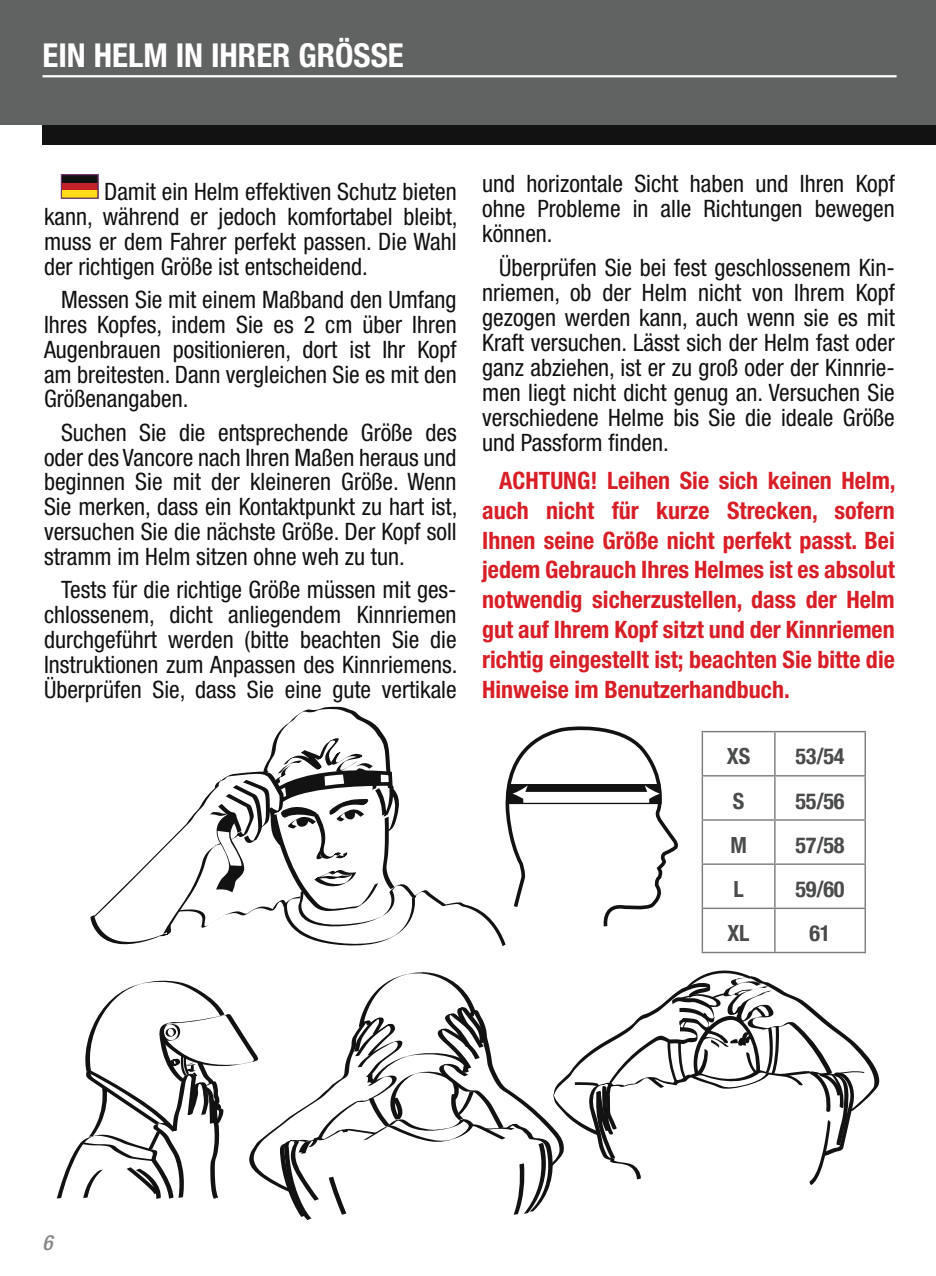
<style>
.page{position:relative;width:936px;height:1276px;background:#fff}
.page>*{position:absolute;margin:0;border:0;box-sizing:border-box;transform-origin:0 0}
.t1{font:700 condensed 33px "Helvetica Neue";color:#fff}
.t2{font:condensed 24px/24.9px "Helvetica Neue";color:#121212;text-align:justify}
.t3{font:700 condensed 24px/29.7px "Helvetica Neue";color:#d81f27;text-align:justify}
.t4{font:700 condensed 22.2px "Helvetica Neue";letter-spacing:-.01em;color:#4a4c4b}
.t5{font:italic 500 condensed 21px "Helvetica Neue";color:#888a8a}
</style>
<div class="page">
<div style="left:43px;top:85px;width:892px;height:60px;background:#121212"></div>
<div style="left:0;top:0;width:935px;height:125px;background:#606362"></div>
<svg style="left:57px;top:970px;width:823px;height:250px"></svg>
<svg style="left:703px;top:732px;width:161px;height:220px"></svg>
<hr style="left:701px;top:731px;width:73px;height:1px;background:#7a7d7c">
<hr style="left:701px;top:732px;width:2px;height:43px;background:#7a7d7c">
<hr style="left:774px;top:731px;width:91px;height:1px;background:#7a7d7c">
<hr style="left:774px;top:732px;width:1px;height:43px;background:#7a7d7c">
<hr style="left:864px;top:732px;width:1px;height:43px;background:#7a7d7c">
<hr style="left:701px;top:775px;width:73px;height:1px;background:#7a7d7c">
<hr style="left:701px;top:776px;width:2px;height:43px;background:#7a7d7c">
<hr style="left:774px;top:775px;width:91px;height:1px;background:#7a7d7c">
<hr style="left:774px;top:776px;width:1px;height:43px;background:#7a7d7c">
<hr style="left:864px;top:776px;width:1px;height:43px;background:#7a7d7c">
<hr style="left:701px;top:819px;width:73px;height:1px;background:#7a7d7c">
<hr style="left:701px;top:820px;width:2px;height:43px;background:#7a7d7c">
<hr style="left:774px;top:819px;width:91px;height:1px;background:#7a7d7c">
<hr style="left:774px;top:820px;width:1px;height:43px;background:#7a7d7c">
<hr style="left:864px;top:820px;width:1px;height:43px;background:#7a7d7c">
<hr style="left:701px;top:863px;width:73px;height:2px;background:#7a7d7c">
<hr style="left:701px;top:865px;width:2px;height:42px;background:#7a7d7c">
<hr style="left:774px;top:863px;width:91px;height:2px;background:#7a7d7c">
<hr style="left:774px;top:865px;width:1px;height:42px;background:#7a7d7c">
<hr style="left:864px;top:865px;width:1px;height:42px;background:#7a7d7c">
<hr style="left:701px;top:907px;width:73px;height:2px;background:#7a7d7c">
<hr style="left:701px;top:909px;width:2px;height:43px;background:#7a7d7c">
<hr style="left:774px;top:907px;width:91px;height:2px;background:#7a7d7c">
<hr style="left:774px;top:909px;width:1px;height:43px;background:#7a7d7c">
<hr style="left:864px;top:909px;width:1px;height:43px;background:#7a7d7c">
<hr style="left:701px;top:952px;width:73px;height:1px;background:#7a7d7c">
<hr style="left:774px;top:952px;width:91px;height:1px;background:#7a7d7c">
<svg style="left:90px;top:706px;width:588px;height:240px"></svg>
<hr style="left:43px;top:75px;width:853px;height:2px;background:#fff">
<div style="left:61px;top:175px;width:37px;height:23px;background:#c52128"></div>
<div style="left:61px;top:190px;width:37px;height:8px;background:#feda17"></div>
<div style="left:61px;top:175px;width:37px;height:7px;background:#121212"></div>
<h1 class="t1" style="left:43px;top:35px;width:360px">Ein Helm in Ihrer GröSSe</h1>
<p class="t2" style="left:44px;top:179px;width:415px;text-indent:60px">Damit ein Helm effektiven Schutz bieten kann, während er jedoch komfortabel bleibt, muss er dem Fahrer perfekt passen. Die Wahl der richtigen Größe ist entscheidend.</p>
<p class="t2" style="left:44px;top:287px;width:414px;text-indent:17px">Messen Sie mit einem Maßband den Umfang Ihres Kopfes, indem Sie es 2 cm über Ihren Augenbrauen positionieren, dort ist Ihr Kopf am breitesten. Dann vergleichen Sie es mit den Größenangaben.</p>
<p class="t2" style="left:44px;top:420px;width:415px;text-indent:17px">Suchen Sie die entsprechende Größe des oder des Vancore nach Ihren Maßen heraus und beginnen Sie mit der kleineren Größe. Wenn Sie merken, dass ein Kontaktpunkt zu hart ist, versuchen Sie die nächste Größe. Der Kopf soll stramm im Helm sitzen ohne weh zu tun.</p>
<p class="t2" style="left:44px;top:577px;width:415px;text-indent:17px">Tests für die richtige Größe müssen mit ges&shy;chlossenem, dicht anliegendem Kinnriemen durchgeführt werden (bitte beachten Sie die Instruktionen zum Anpassen des Kinnriemens.<br>Überprüfen Sie, dass Sie eine gute vertikale</p>
<p class="t2" style="left:482px;top:171px;width:414px">und horizontale Sicht haben und Ihren Kopf ohne Probleme in alle Richtungen bewegen können.</p>
<p class="t2" style="left:482px;top:255px;width:414px;text-indent:17px">Überprüfen Sie bei fest geschlossenem Kin&shy;nriemen, ob der Helm nicht von Ihrem Kopf gezogen werden kann, auch wenn sie es mit Kraft versuchen. Lässt sich der Helm fast oder ganz abziehen, ist er zu groß oder der Kinnrie&shy;men liegt nicht dicht genug an. Versuchen Sie verschiedene Helme bis Sie die ideale Größe und Passform finden.</p>
<p class="t3" style="left:482px;top:465px;width:415px;text-indent:17px">Achtung! Leihen Sie sich keinen Helm, auch nicht für kurze Strecken, sofern Ihnen seine Größe nicht perfekt passt. Bei jedem Gebrauch Ihres Helmes ist es absolut notwendig sicherzustellen, dass der Helm gut auf Ihrem Kopf sitzt und der Kinnriemen richtig eingestellt ist; beachten Sie bitte die Hinweise im Benutzerhandbuch.</p>
<p class="t4" style="left:727px;top:743px;width:25px">XS</p>
<p class="t4" style="left:795px;top:743px;width:51px">53/54</p>
<p class="t4" style="left:732px;top:787px;width:13px">S</p>
<p class="t4" style="left:795px;top:787px;width:51px">55/56</p>
<p class="t4" style="left:730px;top:831px;width:18px">M</p>
<p class="t4" style="left:795px;top:831px;width:51px">57/58</p>
<p class="t4" style="left:733px;top:875px;width:12px">L</p>
<p class="t4" style="left:795px;top:875px;width:51px">59/60</p>
<p class="t4" style="left:727px;top:920px;width:24px">XL</p>
<p class="t4" style="left:809px;top:920px;width:23px">61</p>
<p class="t5" style="left:43px;top:1230px;width:12px">6</p>
</div>
